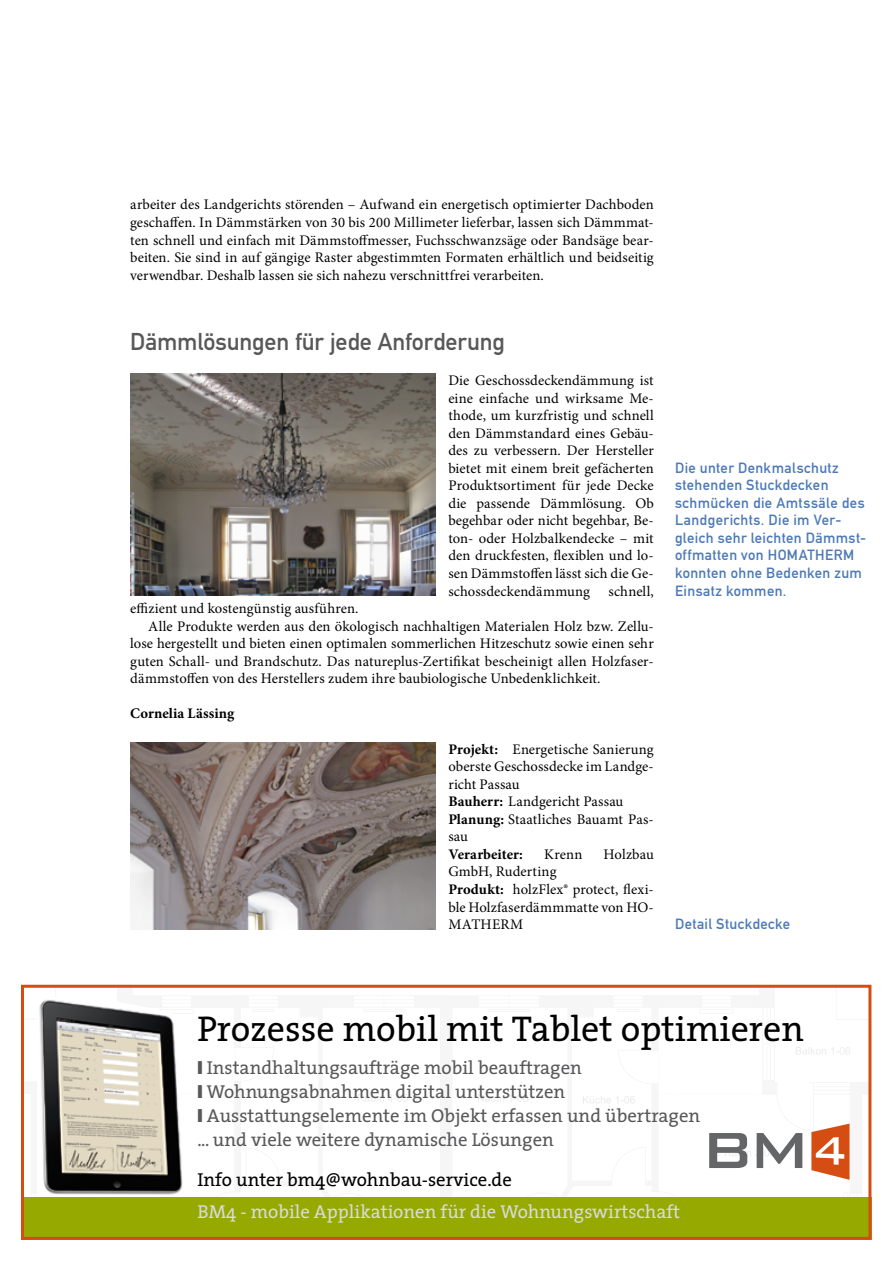
<style>
.page{position:relative;width:893px;height:1263px;background:#fff}
.page>*{position:absolute;margin:0;border:0;box-sizing:border-box;transform-origin:0 0}
.t1{font:36px "The Serif";color:#000}
.Überschrift_Grau{font:24px "DIN Mittelschrift";letter-spacing:-.005em;color:#595858}
.t2{font:18.75px/24px "The Serif";color:#58585a}
.t3{font:18.75px/31.5px "The Serif";color:#d9dadb}
.Fließtext_erste_Zeil{font:14.7px/17.5px "Minion Pro";letter-spacing:.005em;color:#000;text-align:justify}
.Fliesstext{font:14.7px/17.5px "Minion Pro";letter-spacing:.005em;color:#000;text-align:justify}
.Bildunterschrift{font:14.7px/17.5px "DIN Mittelschrift";letter-spacing:.025em;color:#4c79b7}
.AUTOR{font:700 14.7px "Minion Pro";letter-spacing:.01em;color:#000}
.Fließtext_erste_Zeil-2{font:700 14.7px "Minion Pro";color:#000}
.s1{font-weight:700}
.s2{color:#000}
</style>
<div class="page">
<img style="left:130px;top:374px;width:306px;height:221px">
<img style="left:130px;top:742px;width:306px;height:187px">
<img style="left:39px;top:1000px;width:144px;height:195px">
<svg style="left:478px;top:1006px;width:384px;height:187px"></svg>
<div style="left:21px;top:1197px;width:850px;height:43px;background:#96a900"></div>
<div style="left:21px;top:985px;width:850px;height:255px;border:3px solid #d54d13"></div>
<p class="Fließtext_erste_Zeil" style="left:130px;top:196px;width:525px">arbeiter des Landgerichts störenden – Aufwand ein energetisch optimierter Dachboden geschaffen. In Dämmstärken von 30 bis 200 Millimeter lieferbar, lassen sich Dämmmat&shy;ten schnell und einfach mit Dämmstoffmesser, Fuchsschwanzsäge oder Bandsäge bear&shy;beiten. Sie sind in auf gängige Raster abgestimmten Formaten erhältlich und beidseitig verwendbar. Deshalb lassen sie sich nahezu verschnittfrei verarbeiten.</p>
<p class="Überschrift_Grau" style="left:130px;top:327px;width:376px">Dämmlösungen für jede Anforderung</p>
<p class="Fließtext_erste_Zeil" style="left:448px;top:372px;width:207px">Die Geschossdeckendämmung ist eine einfache und wirksame Me&shy;thode, um kurzfristig und schnell den Dämmstandard eines Gebäu&shy;des zu verbessern. Der Hersteller bietet mit einem breit gefächerten Produktsortiment für jede Decke die passende Dämmlösung. Ob begehbar oder nicht begehbar, Be&shy;ton- oder Holzbalkendecke – mit den druckfesten, flexiblen und lo&shy;sen Dämmstoffen lässt sich die Ge&shy;schossdeckendämmung</p>
<p class="Fließtext_erste_Zeil" style="left:608px;top:582px;width:47px">schnell,</p>
<p class="Fließtext_erste_Zeil" style="left:130px;top:600px;width:230px">effizient und kostengünstig ausführen.</p>
<p class="Fliesstext" style="left:130px;top:617px;width:525px;text-indent:18px">Alle Produkte werden aus den ökologisch nachhaltigen Materialen Holz bzw. Zellu&shy;lose hergestellt und bieten einen optimalen sommerlichen Hitzeschutz sowie einen sehr guten Schall- und Brandschutz. Das natureplus-Zertifikat bescheinigt allen Holzfaser&shy;dämmstoffen von des Herstellers zudem ihre baubiologische Unbedenklichkeit.</p>
<p class="AUTOR" style="left:130px;top:703px;width:106px">Cornelia Lässing</p>
<p class="Fließtext_erste_Zeil" style="left:448px;top:740px;width:207px"><span class="s1">Projekt:</span> Energetische Sanierung oberste Geschossdecke im Landge&shy;richt Passau</p>
<p class="Fließtext_erste_Zeil" style="left:448px;top:793px;width:177px"><span class="s1">Bauherr:</span> Landgericht Passau</p>
<p class="Fließtext_erste_Zeil" style="left:448px;top:810px;width:207px"><span class="s1">Planung:</span> Staatliches Bauamt Pas&shy;sau</p>
<p class="Fließtext_erste_Zeil-2" style="left:448px;top:844px;width:76px">Verarbeiter:</p>
<p class="Fließtext_erste_Zeil" style="left:544px;top:845px;width:40px">Krenn</p>
<p class="Fließtext_erste_Zeil" style="left:604px;top:845px;width:52px">Holzbau</p>
<p class="Fließtext_erste_Zeil" style="left:448px;top:863px;width:110px">GmbH, Ruderting</p>
<p class="Fließtext_erste_Zeil" style="left:448px;top:880px;width:207px"><span class="s1">Produkt:</span> holzFlex® protect, flexi&shy;ble Holzfaserdämmmatte von HO-MATHERM</p>
<p class="Bildunterschrift" style="left:675px;top:459px;width:193px">Die unter Denkmalschutz stehenden Stuckdecken schmücken die Amtssäle des<br>Landgerichts. Die im Ver&shy;gleich sehr leichten Dämmst&shy;offmatten von HOMATHERM konnten ohne Bedenken zum<br>Einsatz kommen.</p>
<p class="Bildunterschrift" style="left:675px;top:915px;width:117px">Detail Stuckdecke</p>
<p class="t1" style="left:197px;top:999px;width:608px">Prozesse mobil mit Tablet optimieren</p>
<p class="t2" style="left:197px;top:1055px;width:504px">❙ Instandhaltungsaufträge mobil beauftragen<br>❙ Wohnungsabnahmen digital unterstützen<br>❙ Ausstattungselemente im Objekt erfassen und übertragen ... und viele weitere dynamische Lösungen</p>
<p class="t3" style="left:197px;top:1164px;width:484px"><span class="s2">Info unter bm4@wohnbau-service.de<br></span>BM4 - mobile Applikationen für die Wohnungswirtschaft</p>
</div>
